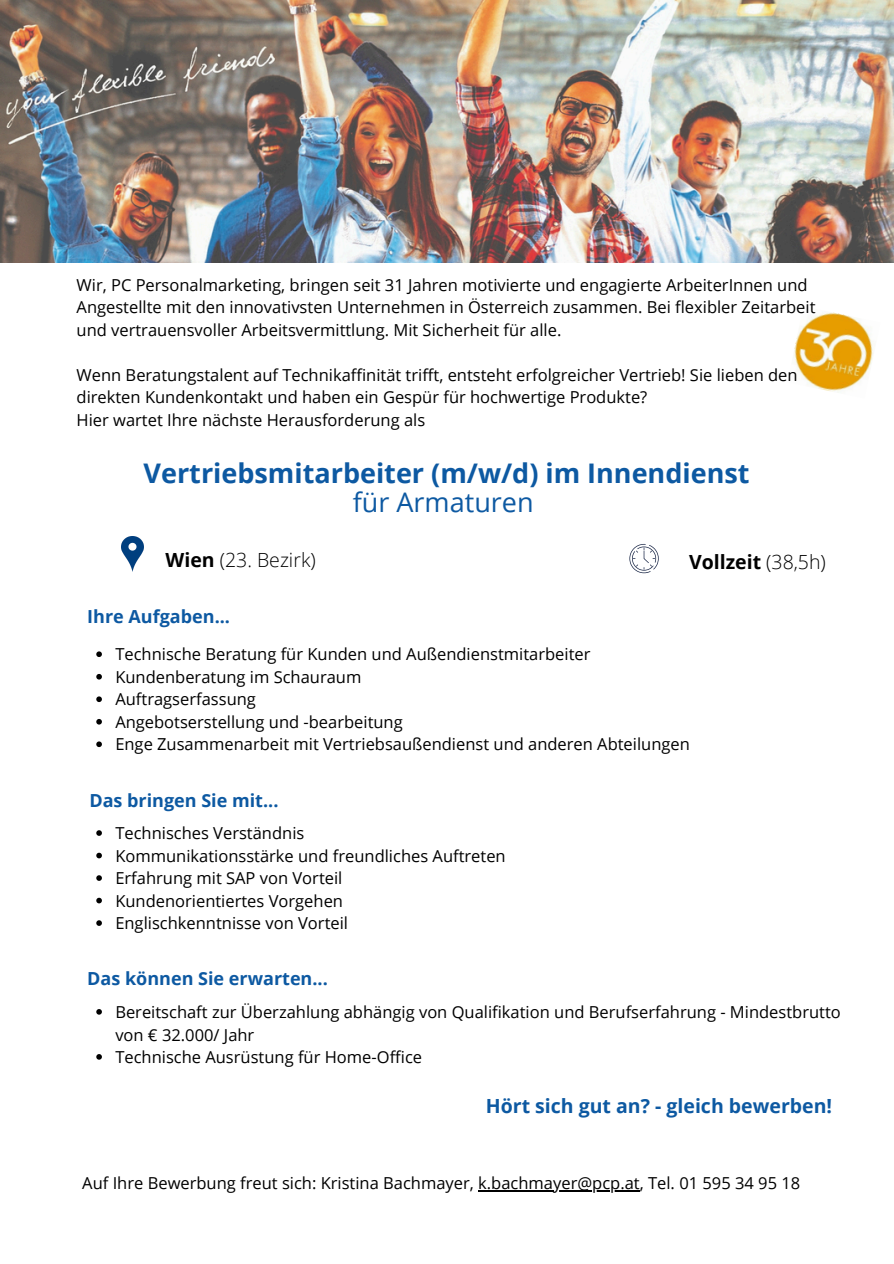
<style>
.page{position:relative;width:894px;height:1264px;background:#fff}
.page>*{position:absolute;margin:0;border:0;box-sizing:border-box;transform-origin:0 0}
.t1{font:700 27px/29.2px "Open Sans";color:#0d59a2;text-align:center}
.t2{font:700 19.5px "Open Sans";color:#0d59a2}
.t3{font:300 19.5px "Open Sans";color:#000}
.t4{font:700 19.5px "Open Sans";color:#000}
.t5{font:700 18px "Open Sans";color:#0d59a2}
.t6{font:16.5px/22.5px "Open Sans";color:#000}
.s1{font-weight:400}
.s2{font-weight:700}
.s3{font-weight:300}
</style>
<div class="page">
<img style="left:122px;top:536px;width:21px;height:35px">
<svg style="left:629px;top:544px;width:29px;height:29px"></svg>
<img style="left:0;top:0;width:893px;height:262px">
<img style="left:794px;top:312px;width:80px;height:80px">
<svg style="left:96px;top:830px;width:6px;height:5px"></svg>
<svg style="left:96px;top:852px;width:6px;height:6px"></svg>
<svg style="left:96px;top:875px;width:6px;height:5px"></svg>
<svg style="left:96px;top:897px;width:6px;height:6px"></svg>
<svg style="left:96px;top:920px;width:6px;height:5px"></svg>
<svg style="left:96px;top:651px;width:6px;height:6px"></svg>
<svg style="left:96px;top:674px;width:6px;height:5px"></svg>
<svg style="left:96px;top:696px;width:6px;height:6px"></svg>
<svg style="left:96px;top:719px;width:6px;height:5px"></svg>
<svg style="left:96px;top:741px;width:6px;height:6px"></svg>
<hr style="left:478px;top:1190px;width:161px;height:1px;background:#000">
<svg style="left:96px;top:1009px;width:6px;height:5px"></svg>
<svg style="left:96px;top:1054px;width:6px;height:5px"></svg>
<h1 class="t6" style="left:76px;top:273px;width:740px">Wir, PC Personalmarketing, bringen seit 31 Jahren motivierte und engagierte ArbeiterInnen und<br>Angestellte mit den innovativsten Unternehmen in Österreich zusammen. Bei flexibler Zeitarbeit und vertrauensvoller Arbeitsvermittlung. Mit Sicherheit für alle.</h1>
<h3 class="t6" style="left:76px;top:363px;width:722px">Wenn Beratungstalent auf Technikaffinität trifft, entsteht erfolgreicher Vertrieb! Sie lieben den direkten Kundenkontakt und haben ein Gespür für hochwertige Produkte?</h3>
<p class="t6" style="left:76px;top:408px;width:350px">Hier wartet Ihre nächste Herausforderung als</p>
<h3 class="t1" style="left:143px;top:458px;width:607px">Vertriebsmitarbeiter (m/w/d) im Innendienst <span class="s1">für Armaturen</span></h3>
<h2 class="t3" style="left:165px;top:546px;width:152px"><span class="s2">Wien</span> (23. Bezirk)</h2>
<p class="t4" style="left:688px;top:548px;width:138px">Vollzeit <span class="s3">(38,5h)</span></p>
<p class="t5" style="left:87px;top:603px;width:144px">Ihre Aufgaben...</p>
<p class="t6" style="left:115px;top:642px;width:476px">Technische Beratung für Kunden und Außendienstmitarbeiter</p>
<p class="t6" style="left:115px;top:665px;width:247px">Kundenberatung im Schauraum</p>
<p class="t6" style="left:115px;top:687px;width:142px">Auftragserfassung</p>
<p class="t6" style="left:115px;top:710px;width:289px">Angebotserstellung und -bearbeitung</p>
<h2 class="t6" style="left:115px;top:732px;width:576px">Enge Zusammenarbeit mit Vertriebsaußendienst und anderen Abteilungen</h2>
<p class="t5" style="left:89px;top:787px;width:190px">Das bringen Sie mit...</p>
<p class="t6" style="left:115px;top:821px;width:190px">Technisches Verständnis</p>
<p class="t6" style="left:115px;top:844px;width:392px">Kommunikationsstärke und freundliches Auftreten</p>
<p class="t6" style="left:115px;top:866px;width:228px">Erfahrung mit SAP von Vorteil</p>
<p class="t6" style="left:115px;top:889px;width:229px">Kundenorientiertes Vorgehen</p>
<p class="t6" style="left:115px;top:911px;width:234px">Englischkenntnisse von Vorteil</p>
<p class="t5" style="left:87px;top:966px;width:242px">Das können Sie erwarten...</p>
<h2 class="t6" style="left:115px;top:1000px;width:726px">Bereitschaft zur Überzahlung abhängig von Qualifikation und Berufserfahrung - Mindestbrutto von € 32.000/ Jahr</h2>
<p class="t6" style="left:115px;top:1045px;width:308px">Technische Ausrüstung für Home-Office</p>
<p class="t2" style="left:485px;top:1092px;width:348px">Hört sich gut an? - gleich bewerben!</p>
<p class="t6" style="left:82px;top:1171px;width:719px">Auf Ihre Bewerbung freut sich: Kristina Bachmayer, k.bachmayer@pcp.at, Tel. 01 595 34 95 18</p>
</div>
